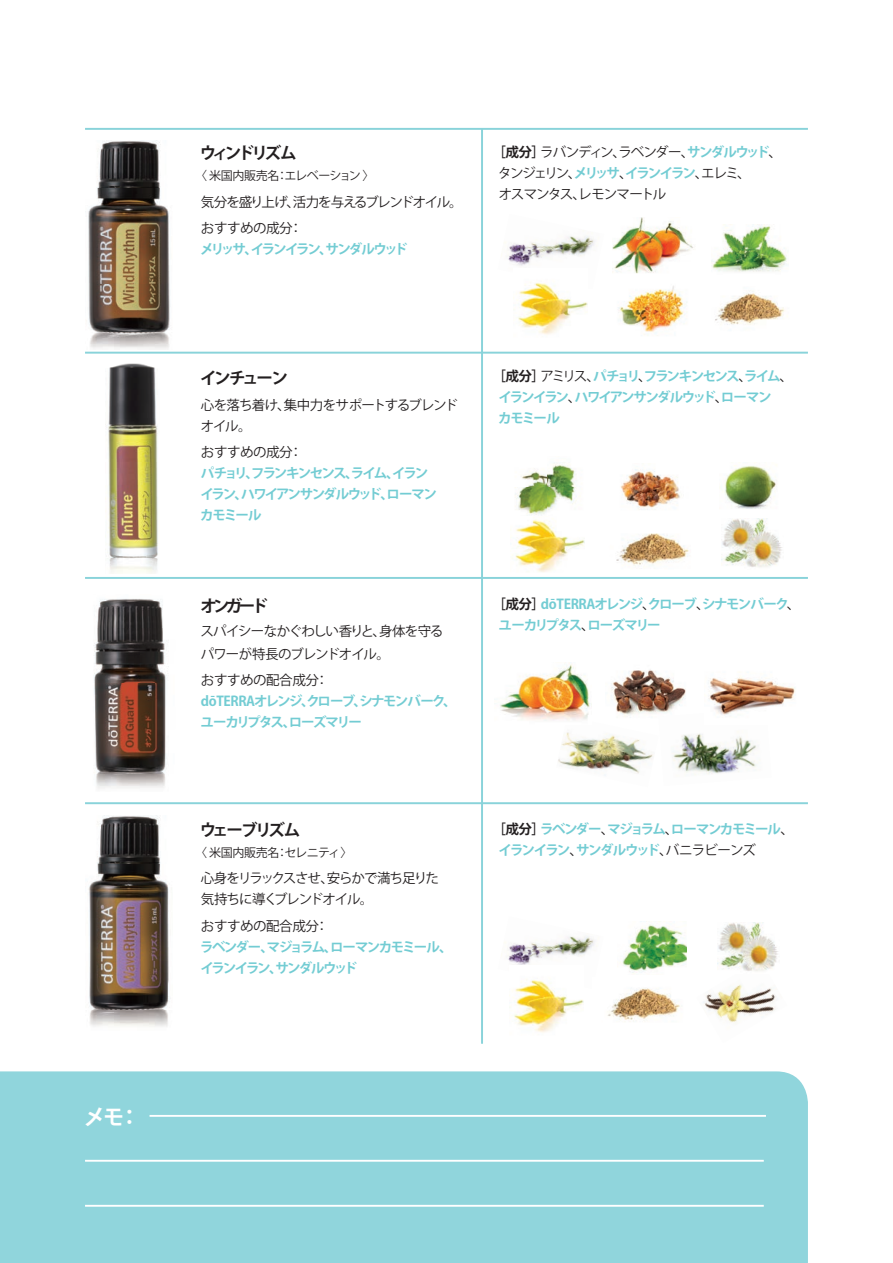
<style>
.page{position:relative;width:893px;height:1263px;background:#fff}
.page>*{position:absolute;margin:0;border:0;box-sizing:border-box;transform-origin:0 0}
.t1{font:700 21.45px "Koz Go Pr 6 N";color:#fff}
.t2{font:700 16.5px "Koz Go Pro";letter-spacing:-.195em;color:#231f20}
.t3{font:700 16.5px "Koz Go Pro";letter-spacing:-.14em;color:#231f20}
.t4{font:700 13.5px/21px "Koz Go Pro";letter-spacing:-.125em;color:#73ccd3}
.t5{font:13.5px/21px "Koz Go Pro";letter-spacing:-.07em;color:#231f20}
.t6{font:13.5px/21px "Koz Go Pro";letter-spacing:-.095em;color:#231f20}
.t7{font:700 13.5px/21px "Koz Go Pro";letter-spacing:-.145em;color:#73ccd3}
.t8{font:700 13.5px/21px "Koz Go Pro";letter-spacing:-.105em;color:#73ccd3}
.t9{font:13.5px "Koz Go Pro";letter-spacing:-.03em;color:#231f20}
.t10{font:700 13.5px "Koz Go Pro";letter-spacing:-.17em;color:#73ccd3}
.t11{font:12px "Koz Go Pro";letter-spacing:-.03em;color:#231f20}
.s1{font-weight:700}
.s2{font-weight:700;color:#73ccd3}
.s3{color:#231f20}
.s4{font-weight:400;color:#231f20}
</style>
<div class="page">
<img style="left:611px;top:669px;width:75px;height:47px">
<img style="left:558px;top:716px;width:95px;height:60px">
<img style="left:658px;top:708px;width:102px;height:67px">
<img style="left:500px;top:662px;width:91px;height:62px">
<img style="left:704px;top:677px;width:91px;height:48px">
<img style="left:612px;top:217px;width:81px;height:57px">
<img style="left:504px;top:236px;width:91px;height:30px">
<img style="left:711px;top:225px;width:76px;height:47px">
<img style="left:518px;top:282px;width:70px;height:53px">
<img style="left:618px;top:286px;width:69px;height:49px">
<img style="left:715px;top:293px;width:70px;height:32px">
<img style="left:515px;top:462px;width:65px;height:53px">
<img style="left:620px;top:469px;width:60px;height:41px">
<img style="left:724px;top:465px;width:52px;height:44px">
<img style="left:510px;top:519px;width:75px;height:53px">
<img style="left:616px;top:533px;width:73px;height:33px">
<img style="left:722px;top:519px;width:60px;height:48px">
<img style="left:504px;top:936px;width:91px;height:29px">
<img style="left:620px;top:921px;width:66px;height:53px">
<img style="left:509px;top:979px;width:75px;height:54px">
<img style="left:607px;top:988px;width:73px;height:34px">
<img style="left:703px;top:963px;width:73px;height:61px">
<img style="left:718px;top:923px;width:60px;height:50px">
<hr style="left:85px;top:128px;width:723px;height:2px;background:#89d3da">
<hr style="left:481px;top:129px;width:2px;height:915px;background:#89d3da">
<img style="left:94px;top:599px;width:73px;height:175px">
<img style="left:85px;top:774px;width:95px;height:31px">
<img style="left:88px;top:141px;width:82px;height:192px">
<img style="left:88px;top:816px;width:82px;height:194px">
<img style="left:85px;top:333px;width:97px;height:19px">
<img style="left:90px;top:1010px;width:78px;height:17px">
<hr style="left:85px;top:352px;width:723px;height:2px;background:#89d3da">
<hr style="left:85px;top:802px;width:723px;height:2px;background:#89d3da">
<img style="left:108px;top:363px;width:50px;height:196px">
<img style="left:109px;top:559px;width:49px;height:15px">
<hr style="left:85px;top:577px;width:723px;height:2px;background:#89d3da">
<div style="left:0;top:1071px;width:808px;height:192px;background:#90d5dc"></div>
<hr style="left:85px;top:1160px;width:679px;height:2px;background:#fff">
<hr style="left:85px;top:1205px;width:679px;height:2px;background:#fff">
<hr style="left:150px;top:1115px;width:616px;height:2px;background:#fff">
<h1 class="t1" style="left:84px;top:1105px;width:58px">メモ：</h1>
<p class="t2" style="left:200px;top:143px;width:98px">ウィンドリズム</p>
<p class="t11" style="left:195px;top:168px;width:181px">〈 米国内販売名：エレベーション 〉</p>
<p class="t5" style="left:201px;top:189px;width:263px;line-height:26.1px">気分を盛り上げ、活力を与えるブレンドオイル。おすすめの成分：</p>
<p class="t10" style="left:200px;top:240px;width:209px">メリッサ、イランイラン、サンダルウッド</p>
<p class="t6" style="left:498px;top:142px;width:285px;text-indent:-6px"><span class="s1">［成分］</span>ラバンディン、ラベンダー、<span class="s2">サンダルウッド</span>、タンジェリン、<span class="s2">メリッサ</span>、<span class="s2">イランイラン</span>、エレミ、<br>オスマンタス、レモンマートル</p>
<p class="t2" style="left:200px;top:367px;width:89px">インチューン</p>
<p class="t5" style="left:201px;top:395px;width:259px">心を落ち着け、集中力をサポートするブレンドオイル。</p>
<p class="t9" style="left:201px;top:444px;width:103px">おすすめの成分：</p>
<p class="t7" style="left:200px;top:464px;width:238px">パチョリ、フランキンセンス、ライム、イランイラン、ハワイアンサンダルウッド、ローマンカモミール</p>
<p class="t2" style="left:200px;top:595px;width:69px">オンガード</p>
<p class="t5" style="left:200px;top:620px;width:245px;line-height:23px">スパイシーなかぐわしい香りと、身体を守るパワーが特長のブレンドオイル。</p>
<p class="t9" style="left:201px;top:672px;width:129px">おすすめの配合成分：</p>
<p class="t4" style="left:201px;top:692px;width:257px">dōTERRAオレンジ、クローブ、シナモンバーク、ユーカリプタス、ローズマリー</p>
<p class="t3" style="left:200px;top:819px;width:102px">ウェーブリズム</p>
<p class="t11" style="left:195px;top:845px;width:159px">〈 米国内販売名：セレニティ 〉</p>
<p class="t5" style="left:201px;top:868px;width:240px">心身をリラックスさせ、安らかで満ち足りた気持ちに導くブレンドオイル。</p>
<p class="t9" style="left:201px;top:917px;width:129px">おすすめの配合成分：</p>
<p class="t4" style="left:200px;top:937px;width:254px">ラベンダー、マジョラム、ローマンカモミール、イランイラン、サンダルウッド</p>
<p class="t4" style="left:498px;top:366px;width:296px;text-indent:-6px"><span class="s3">［成分］</span><span class="s4">アミリス、</span>パチョリ<span class="s4">、</span>フランキンセンス<span class="s4">、</span>ライム<span class="s4">、</span>イランイラン<span class="s4">、</span>ハワイアンサンダルウッド<span class="s4">、</span>ローマン<br>カモミール</p>
<p class="t8" style="left:499px;top:595px;width:303px;text-indent:-6px"><span class="s3">［成分］</span>dōTERRAオレンジ<span class="s4">、</span>クローブ<span class="s4">、</span>シナモンバーク<span class="s4">、</span>ユーカリプタス<span class="s4">、</span>ローズマリー</p>
<p class="t4" style="left:498px;top:819px;width:297px;text-indent:-6px"><span class="s3">［成分］</span>ラベンダー<span class="s4">、</span>マジョラム<span class="s4">、</span>ローマンカモミール<span class="s4">、</span>イランイラン<span class="s4">、</span>サンダルウッド<span class="s4">、バニラビーンズ</span></p>
</div>
